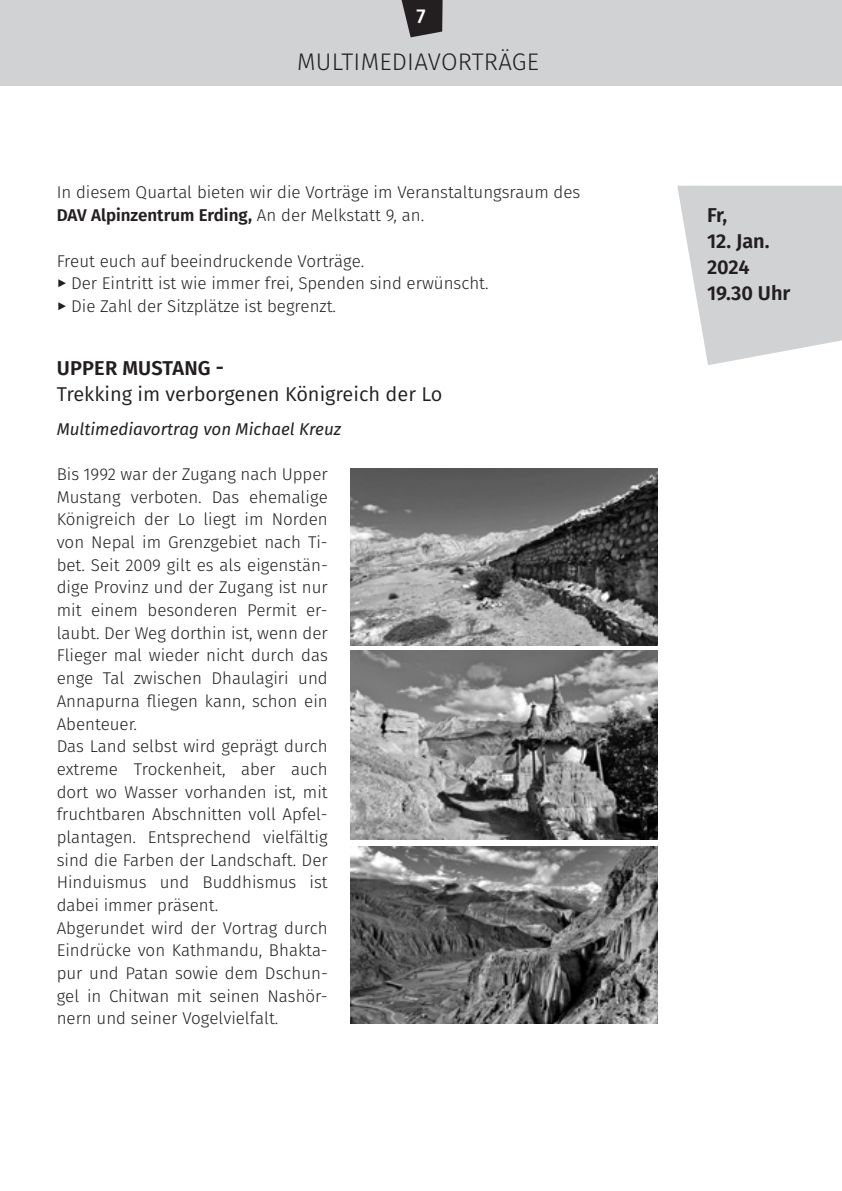
<style>
.page{position:relative;width:842px;height:1191px;background:#fff}
.page>*{position:absolute;margin:0;border:0;box-sizing:border-box;transform-origin:0 0}
.t1{font:300 24px "Fira Sans";letter-spacing:.01em;color:#231f20}
.t2{font:20px "Fira Sans";color:#231f20}
.t3{font:600 20px/26px "Fira Sans";color:#231f20}
.t4{font:500 20px "Fira Sans";color:#fff}
.t5{font:300 17px/22.6px "Fira Sans";color:#231f20}
.t6{font:italic 17px "Fira Sans";color:#231f20}
.s1{font-weight:600}
</style>
<div class="page">
<div style="left:0;top:0;width:842px;height:85px;background:#d1d2d4"></div>
<svg style="left:401px;top:0;width:42px;height:37px"></svg>
<img style="left:350px;top:846px;width:308px;height:177px">
<img style="left:350px;top:651px;width:308px;height:188px">
<img style="left:350px;top:468px;width:308px;height:177px">
<svg style="left:677px;top:186px;width:165px;height:179px;background:#d7d8da"></svg>
<p class="t4" style="left:416px;top:0;width:11px">7</p>
<h1 class="t1" style="left:297px;top:44px;width:244px">MULTIMEDIAVORTRÄGE</h1>
<p class="t5" style="left:57px;top:181px;width:525px">In diesem Quartal bieten wir die Vorträge im Veranstaltungsraum des<br><span class="s1">DAV Alpinzentrum Erding,</span> An der Melkstatt 9, an.</p>
<p class="t5" style="left:57px;top:249px;width:433px">Freut euch auf beeindruckende Vorträge.<br><span class="s1">►</span> Der Eintritt ist wie immer frei, Spenden sind erwünscht. <span class="s1">►</span> Die Zahl der Sitzplätze ist begrenzt.</p>
<p class="t3" style="left:57px;top:353px;width:169px">UPPER MUSTANG -</p>
<p class="t2" style="left:57px;top:379px;width:387px">Trekking im verborgenen Königreich der Lo</p>
<p class="t6" style="left:57px;top:416px;width:286px">Multimediavortrag von Michael Kreuz</p>
<p class="t5" style="left:57px;top:462px;width:273px">Bis 1992 war der Zugang nach Upper<br>Mustang verboten. Das ehemalige<br>Königreich der Lo liegt im Norden von Nepal im Grenzgebiet nach Ti&shy;bet. Seit 2009 gilt es als eigenstän&shy;dige Provinz und der Zugang ist nur mit einem besonderen Permit er&shy;laubt. Der Weg dorthin ist, wenn der<br>Flieger mal wieder nicht durch das enge Tal zwischen Dhaulagiri und<br>Annapurna fliegen kann, schon ein<br>Abenteuer.<br>Das Land selbst wird geprägt durch extreme Trockenheit, aber auch dort wo Wasser vorhanden ist, mit fruchtbaren Abschnitten voll Apfel&shy;plantagen. Entsprechend vielfältig sind die Farben der Landschaft. Der<br>Hinduismus und Buddhismus ist dabei immer präsent.<br>Abgerundet wird der Vortrag durch<br>Eindrücke von Kathmandu, Bhakta&shy;pur und Patan sowie dem Dschun&shy;gel in Chitwan mit seinen Nashör&shy;nern und seiner Vogelvielfalt.</p>
<p class="t3" style="left:707px;top:201px;width:22px">Fr,</p>
<p class="t3" style="left:707px;top:227px;width:85px">12. Jan.<br>2024<br>19.30 Uhr</p>
</div>
